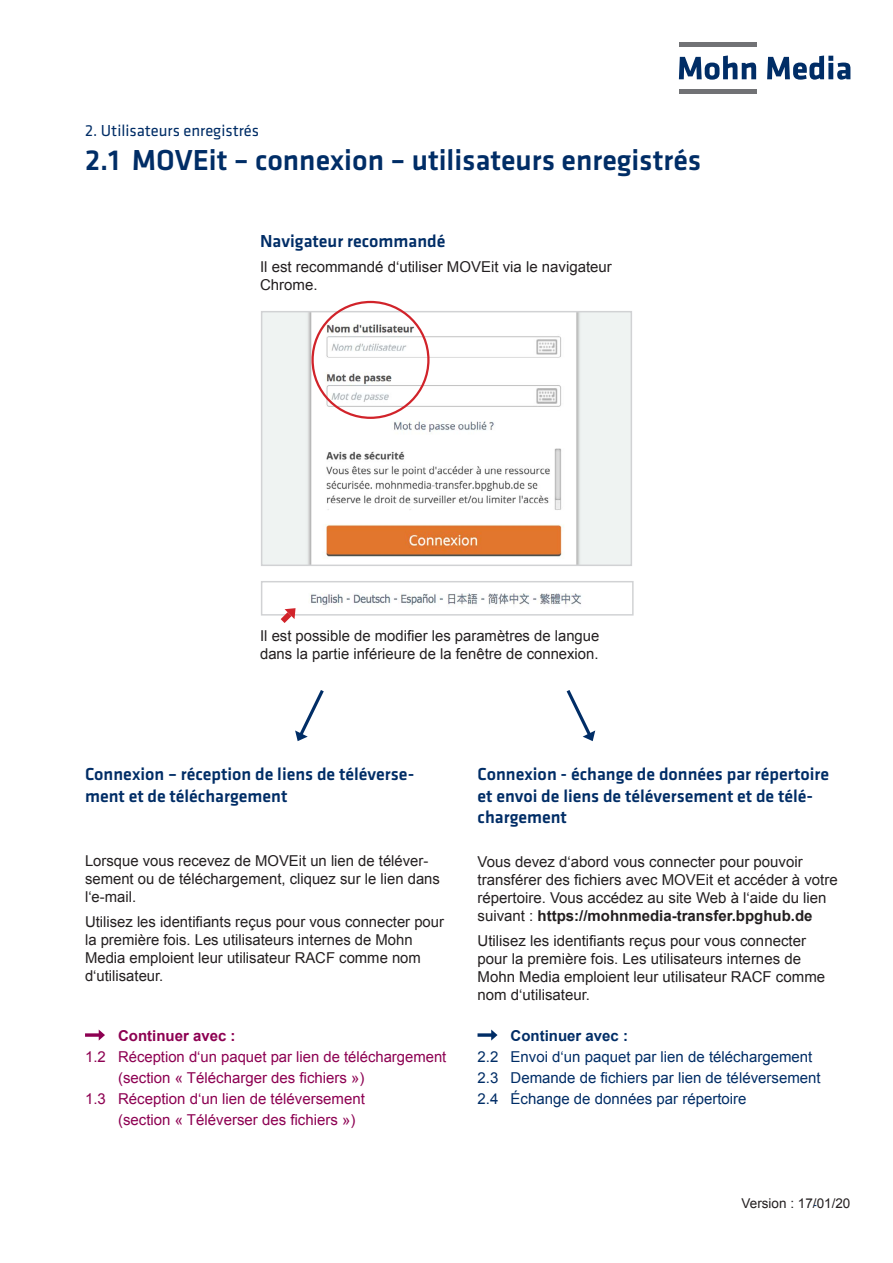
<style>
.page{position:relative;width:893px;height:1263px;background:#fff}
.page>*{position:absolute;margin:0;border:0;box-sizing:border-box;transform-origin:0 0}
.t1{font:500 30px "Klavika";color:#002d66}
.t2{font:500 18px/21.6px "Klavika";color:#002d66}
.t3{font:16.5px "Klavika";color:#002d66}
.t4{font:15px/18px "Arial";color:#231f20}
.t5{font:15px "Arial";color:#8d0052}
.t6{font:15px/21px "Arial";color:#002d66}
.t7{font:700 15px "Arial";color:#8d0052}
.t8{font:700 15px "Arial";color:#002d66}
.t9{font:13.5px "Arial";color:#231f20}
.s1{font-weight:700}
</style>
<div class="page">
<hr style="left:679px;top:43px;width:77px;height:4px;background:#717275">
<div style="left:679px;top:89px;width:77px;height:5px;background:#717275"></div>
<svg style="left:679px;top:56px;width:171px;height:24px"></svg>
<svg style="left:85px;top:1029px;width:20px;height:11px"></svg>
<svg style="left:477px;top:1029px;width:20px;height:11px"></svg>
<img style="left:264px;top:314px;width:365px;height:249px">
<div style="left:261px;top:311px;width:371px;height:255px;border:2px solid #d1d2d4"></div>
<svg style="left:295px;top:690px;width:29px;height:51px"></svg>
<img style="left:310px;top:593px;width:271px;height:12px">
<div style="left:261px;top:581px;width:373px;height:35px;border:2px solid #d1d2d4"></div>
<svg style="left:567px;top:690px;width:28px;height:51px"></svg>
<svg style="left:281px;top:608px;width:15px;height:15px"></svg>
<div style="left:311px;top:301px;width:119px;height:118px;border:2px solid #d1232a;border-radius:50%"></div>
<p class="t3" style="left:85px;top:120px;width:176px">2. Utilisateurs enregistrés</p>
<h1 class="t1" style="left:85px;top:139px;width:618px">2.1 MOVEit – connexion – utilisateurs enregistrés</h1>
<p class="t2" style="left:260px;top:230px;width:187px">Navigateur recommandé</p>
<p class="t4" style="left:260px;top:258px;width:353px">Il est recommandé d‘utiliser MOVEit via le navigateur<br>Chrome.</p>
<p class="t4" style="left:260px;top:627px;width:341px">Il est possible de modifier les paramètres de langue dans la partie inférieure de la fenêtre de connexion.</p>
<p class="t2" style="left:85px;top:763px;width:331px">Connexion – réception de liens de téléverse&shy;ment et de téléchargement</p>
<p class="t4" style="left:85px;top:851px;width:356px">Lorsque vous recevez de MOVEit un lien de téléver&shy;sement ou de téléchargement, cliquez sur le lien dans l‘e-mail.</p>
<p class="t4" style="left:85px;top:913px;width:361px">Utilisez les identifiants reçus pour vous connecter pour la première fois. Les utilisateurs internes de Mohn Media emploient leur utilisateur RACF comme nom d‘utilisateur.</p>
<p class="t7" style="left:118px;top:1025px;width:119px">Continuer avec :</p>
<p class="t5" style="left:85px;top:1046px;width:363px">1.2 Réception d‘un paquet par lien de téléchargement</p>
<p class="t5" style="left:118px;top:1067px;width:248px">(section « Télécharger des fichiers »)</p>
<p class="t5" style="left:85px;top:1088px;width:281px">1.3 Réception d‘un lien de téléversement</p>
<p class="t5" style="left:118px;top:1109px;width:239px">(section « Téléverser des fichiers »)</p>
<p class="t2" style="left:477px;top:763px;width:353px">Connexion - échange de données par répertoire et envoi de liens de téléversement et de télé&shy;chargement</p>
<p class="t4" style="left:477px;top:853px;width:362px">Vous devez d‘abord vous connecter pour pouvoir transférer des fichiers avec MOVEit et accéder à votre répertoire. Vous accédez au site Web à l‘aide du lien suivant : <span class="s1">https://mohnmedia-transfer.bpghub.de</span></p>
<p class="t4" style="left:477px;top:932px;width:349px">Utilisez les identifiants reçus pour vous connecter pour la première fois. Les utilisateurs internes de Mohn Media emploient leur utilisateur RACF comme nom d‘utilisateur.</p>
<p class="t8" style="left:511px;top:1025px;width:119px">Continuer avec :</p>
<p class="t6" style="left:478px;top:1046px;width:345px">2.2 Envoi d‘un paquet par lien de téléchargement<br>2.3 Demande de fichiers par lien de téléversement<br>2.4 Échange de données par répertoire</p>
<p class="t9" style="left:742px;top:1194px;width:110px">Version : 17/01/20</p>
</div>
